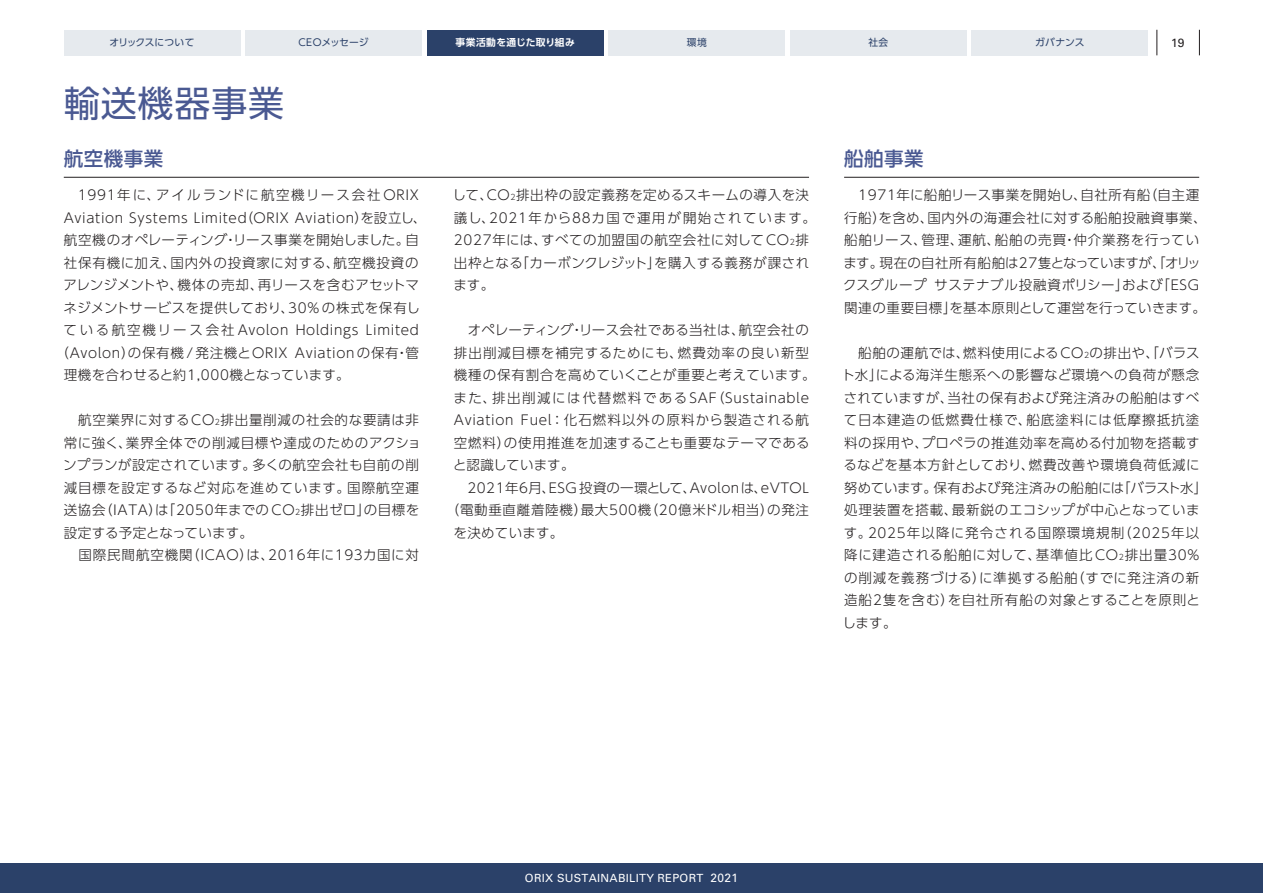
<style>
.page{position:relative;width:1263px;height:893px;background:#fff}
.page>*{position:absolute;margin:0;border:0;box-sizing:border-box;transform-origin:0 0}
.t1{font:36px "UD Shin Go Pr 6 N";letter-spacing:.025em;color:#4a5992}
.t2{font:500 19.5px "UD Shin Go Pr 6 N";letter-spacing:.025em;color:#4a5992}
.t3{font:300 13.5px/22.5px "UD Shin Go Pr 6 N";letter-spacing:.05em;color:#231f20}
.t4{font:300 13.5px "UD Shin Go Pr 6 N";letter-spacing:.02em;color:#231f20}
.t5{font:300 13.5px "UD Shin Go Pr 6 N";letter-spacing:.11em;color:#231f20}
.t6{font:300 13.5px "UD Shin Go Pr 6 N";letter-spacing:.115em;color:#231f20}
.t7{font:300 13.5px "UD Shin Go Pr 6 N";letter-spacing:.03em;color:#231f20}
.t8{font:300 13.5px "UD Shin Go Pr 6 N";letter-spacing:.01em;color:#231f20}
.t9{font:300 13.5px "UD Shin Go Pr 6 N";letter-spacing:.025em;color:#231f20}
.t10{font:300 13.5px "UD Shin Go Pr 6 N";letter-spacing:.075em;color:#231f20}
.t11{font:300 13.5px "UD Shin Go Pr 6 N";color:#231f20}
.t12{font:12px "Univers LT Std";color:#231f20}
.t13{font:11.25px "Univers LT Std";letter-spacing:.025em;color:#fff}
.t14{font:9.75px "UD Shin Go Pr 6 N";letter-spacing:.01em;color:#2b4169}
.t15{font:700 9.75px "UD Shin Go Pr 6 N De";letter-spacing:.035em;color:#fff}
.t16{font:9.75px "UD Shin Go Pr 6 N";letter-spacing:-.015em;color:#2b4169}
.s1{font-size:7.8px}
.s2{font-size:12px}
</style>
<div class="page">
<svg style="left:1156px;top:30px;width:1px;height:25px"></svg>
<svg style="left:1199px;top:30px;width:1px;height:25px"></svg>
<div style="left:0;top:863px;width:1263px;height:30px;background:#2b4169"></div>
<div style="left:64px;top:30px;width:176px;height:25px;background:#e6eaee"></div>
<div style="left:245px;top:30px;width:177px;height:25px;background:#e6eaee"></div>
<div style="left:427px;top:30px;width:176px;height:25px;background:#2b4169"></div>
<div style="left:790px;top:30px;width:176px;height:25px;background:#e6eaee"></div>
<div style="left:608px;top:30px;width:177px;height:25px;background:#e6eaee"></div>
<div style="left:972px;top:30px;width:176px;height:25px;background:#e6eaee"></div>
<hr style="left:64px;top:177px;width:745px;height:1px;background:#231f20">
<hr style="left:844px;top:177px;width:355px;height:1px;background:#231f20">
<p class="t16" style="left:109px;top:35px;width:87px">オリックスについて</p>
<p class="t14" style="left:298px;top:35px;width:72px">CEOメッセージ</p>
<p class="t15" style="left:455px;top:35px;width:121px">事業活動を通じた取り組み</p>
<p class="t14" style="left:687px;top:35px;width:21px">環境</p>
<p class="t14" style="left:868px;top:35px;width:21px">社会</p>
<p class="t14" style="left:1035px;top:35px;width:51px">ガバナンス</p>
<h1 class="t1" style="left:64px;top:74px;width:222px">輸送機器事業</h1>
<p class="t12" style="left:1171px;top:36px;width:15px">19</p>
<h2 class="t2" style="left:64px;top:143px;width:101px">航空機事業</h2>
<p class="t6" style="left:64px;top:184px;width:357px">　1991年に、アイルランドに航空機リース会社 ORIX</p>
<p class="t3" style="left:64px;top:206px;width:364px">Aviation Systems Limited（ORIX Aviation）を設立し、</p>
<p class="t7" style="left:64px;top:229px;width:357px">航空機のオペレーティング・リース事業を開始しました。自</p>
<p class="t3" style="left:64px;top:251px;width:356px">社保有機に加え、国内外の投資家に対する、航空機投資の</p>
<p class="t8" style="left:63px;top:274px;width:357px">アレンジメントや、機体の売却、再リースを含むアセットマ</p>
<p class="t3" style="left:64px;top:296px;width:358px">ネジメントサービスを提供しており、30% の株式を保有し</p>
<p class="t3" style="left:64px;top:318px;width:357px">ている航空機リース会社 Avolon Holdings Limited</p>
<p class="t3" style="left:56px;top:341px;width:365px">（Avolon）の保有機 / 発注機とORIX Aviation の保有・管</p>
<p class="t4" style="left:64px;top:364px;width:287px">理機を合わせると約1,000機となっています。</p>
<p class="t3" style="left:63px;top:408px;width:359px">　航空業界に対するCO<span class="s1">2</span>排出量削減の社会的な要請は非常に強く、業界全体での削減目標や達成のためのアクションプランが設定されています。多くの航空会社も自前の削減目標を設定するなど対応を進めています。国際航空運送協会（IATA）は「2050年までの CO<span class="s1">2</span>排出ゼロ」の目標を設定する予定となっています。<br>　国際民間航空機関（ICAO）は、2016年に193カ国に対</p>
<p class="t3" style="left:452px;top:183px;width:365px">して、CO<span class="s1">2</span>排出枠の設定義務を定めるスキームの導入を決議し、2021年から88カ国で運用が開始されています。<br>2027年には、すべての加盟国の航空会社に対してCO<span class="s1">2</span>排出枠となる「カーボンクレジット」を購入する義務が課されます。</p>
<p class="t9" style="left:454px;top:319px;width:357px">　オペレーティング・リース会社である当社は、航空会社の</p>
<p class="t10" style="left:454px;top:342px;width:357px">排出削減目標を補完するためにも、燃費効率の良い新型</p>
<p class="t3" style="left:454px;top:363px;width:363px">機種の保有割合を高めていくことが重要と考えています。</p>
<p class="t5" style="left:453px;top:387px;width:357px">また、排出削減には代替燃料であるSAF（Sustainable</p>
<p class="t3" style="left:454px;top:408px;width:357px">Aviation Fuel：化石燃料以外の原料から製造される航</p>
<p class="t3" style="left:454px;top:431px;width:357px">空燃料）の使用推進を加速することも重要なテーマである</p>
<p class="t11" style="left:453px;top:454px;width:123px">と認識しています。</p>
<p class="t3" style="left:454px;top:476px;width:357px">　2021年6月、ESG投資の一環として、Avolonは、eVTOL</p>
<p class="t3" style="left:446px;top:498px;width:365px">（電動垂直離着陸機）最大500機（20億米ドル相当）の発注</p>
<p class="t4" style="left:454px;top:522px;width:111px">を決めています。</p>
<h2 class="t2" style="left:844px;top:143px;width:81px">船舶事業</h2>
<p class="t3" style="left:843px;top:183px;width:365px">　1971年に船舶リース事業を開始し、自社所有船（自主運行船）を含め、国内外の海運会社に対する船舶投融資事業、船舶リース、管理、運航、船舶の売買・仲介業務を行っています。現在の自社所有船舶は27隻となっていますが、「オリックスグループ サステナブル投融資ポリシー」および「ESG関連の重要目標」を基本原則として運営を行っていきます。</p>
<p class="t3" style="left:842px;top:341px;width:367px">　船舶の運航では、燃料使用によるCO<span class="s1">2</span>の排出や、「バラスト水」による海洋生態系への影響など環境への負荷が懸念されていますが、当社の保有および発注済みの船舶はすべて日本建造の低燃費仕様で、船底塗料には低摩擦抵抗塗料の採用や、プロペラの推進効率を高める付加物を搭載するなどを基本方針としており、燃費改善や環境負荷低減に努めています。保有および発注済みの船舶には「バラスト水」処理装置を搭載、最新鋭のエコシップが中心となっています。2025年以降に発令される国際環境規制（2025年以降に建造される船舶に対して、基準値比 CO<span class="s1">2</span>排出量30%の削減を義務づける）に準拠する船舶（すでに発注済の新造船2隻を含む）を自社所有船の対象とすることを原則とします。</p>
<p class="t13" style="left:525px;top:871px;width:215px">ORIX SUSTAINABILITY REPORT <span class="s2">2021</span></p>
</div>
